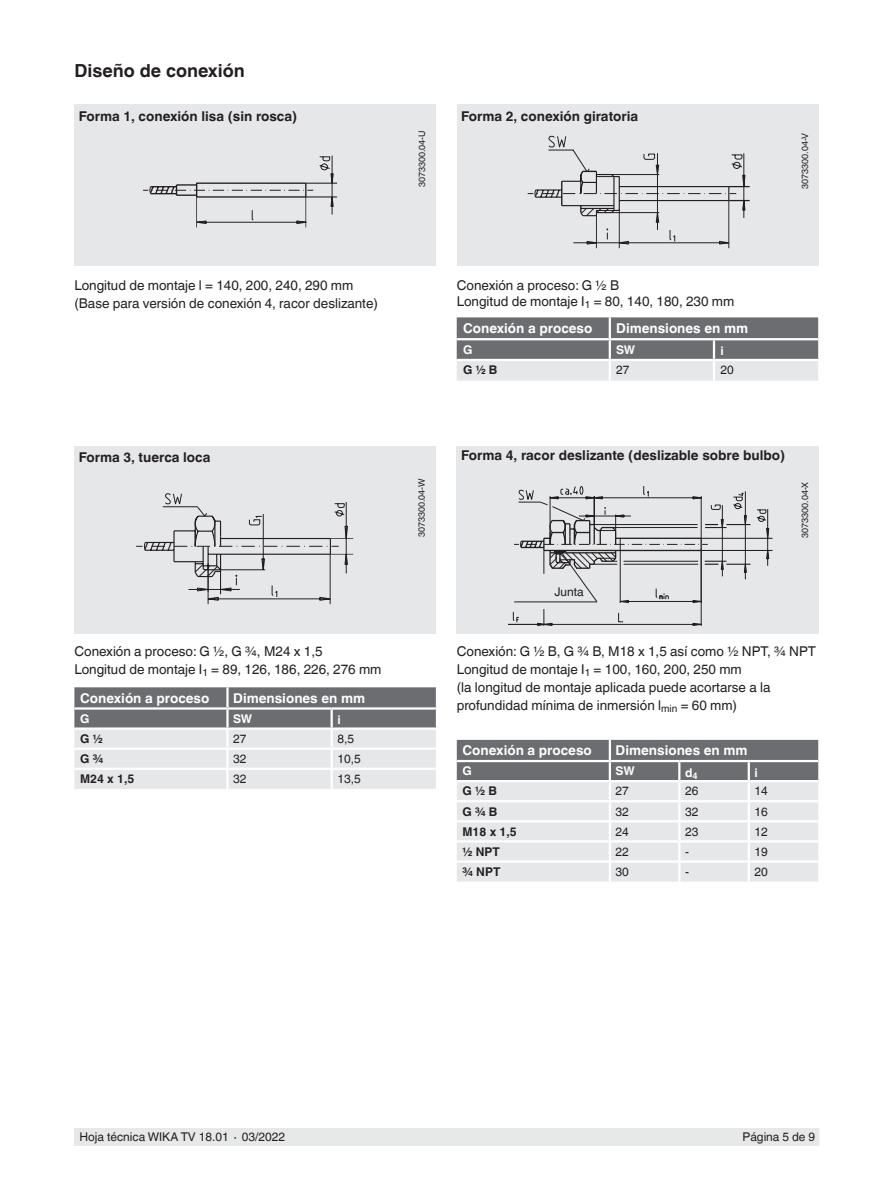
<style>
.page{position:relative;width:893px;height:1188px;background:#fff}
.page>*{position:absolute;margin:0;border:0;box-sizing:border-box;transform-origin:0 0}
.t1{font:700 18px "Helvetica World";color:#231f20}
.t2{font:13.5px/18px "Helvetica World";color:#231f20}
.t3{font:700 13.5px "Helvetica World";color:#231f20}
.t4{font:700 13.5px "Helvetica World";color:#fff}
.t5{font:12px "Helvetica World";color:#231f20}
.t6{font:700 12px "Helvetica World";color:#231f20}
.t7{font:700 12px "Helvetica World";color:#fff}
.t8{font:9px "Helvetica World";color:#231f20}
</style>
<div class="page">
<div style="left:75px;top:1128px;width:744px;height:17px;background:#e7e9e8"></div>
<div style="left:74px;top:105px;width:362px;height:161px;background:#e6e7e9"></div>
<div style="left:457px;top:105px;width:361px;height:161px;background:#e6e7e9"></div>
<div style="left:74px;top:446px;width:362px;height:187px;background:#e6e7e9"></div>
<div style="left:457px;top:446px;width:362px;height:187px;background:#e6e7e9"></div>
<hr style="left:306px;top:183px;width:31px;height:1px;background:#231f20">
<hr style="left:306px;top:197px;width:31px;height:1px;background:#231f20">
<hr style="left:306px;top:197px;width:1px;height:30px;background:#231f20">
<hr style="left:196px;top:197px;width:1px;height:30px;background:#231f20">
<svg style="left:143px;top:155px;width:191px;height:69px"></svg>
<hr style="left:728px;top:201px;width:1px;height:47px;background:#231f20">
<hr style="left:619px;top:209px;width:1px;height:39px;background:#231f20">
<hr style="left:596px;top:214px;width:1px;height:34px;background:#231f20">
<svg style="left:528px;top:136px;width:222px;height:109px"></svg>
<hr style="left:701px;top:538px;width:71px;height:1px;background:#231f20">
<hr style="left:701px;top:550px;width:71px;height:1px;background:#231f20">
<svg style="left:508px;top:486px;width:261px;height:140px"></svg>
<hr style="left:208px;top:563px;width:1px;height:41px;background:#231f20">
<hr style="left:330px;top:554px;width:1px;height:50px;background:#231f20">
<svg style="left:136px;top:493px;width:217px;height:108px"></svg>
<svg style="left:74px;top:687px;width:362px;height:102px;background:#b8b9bb"></svg>
<hr style="left:226px;top:750px;width:3px;height:18px;background:#fff">
<hr style="left:226px;top:770px;width:3px;height:19px;background:#fff">
<hr style="left:74px;top:727px;width:153px;height:3px;background:#fff">
<hr style="left:227px;top:727px;width:105px;height:3px;background:#fff">
<hr style="left:332px;top:727px;width:104px;height:3px;background:#fff">
<hr style="left:74px;top:748px;width:153px;height:2px;background:#fff">
<hr style="left:227px;top:748px;width:105px;height:2px;background:#fff">
<hr style="left:74px;top:768px;width:153px;height:2px;background:#fff">
<hr style="left:227px;top:768px;width:105px;height:2px;background:#fff">
<svg style="left:457px;top:317px;width:361px;height:64px;background:#9a9b9e"></svg>
<hr style="left:609px;top:361px;width:2px;height:20px;background:#fff">
<hr style="left:713px;top:361px;width:2px;height:20px;background:#fff">
<hr style="left:457px;top:359px;width:153px;height:2px;background:#fff">
<hr style="left:610px;top:359px;width:104px;height:2px;background:#fff">
<hr style="left:714px;top:359px;width:104px;height:2px;background:#fff">
<svg style="left:457px;top:740px;width:361px;height:142px;background:#c8c9cb"></svg>
<hr style="left:679px;top:780px;width:70px;height:2px;background:#fff">
<hr style="left:749px;top:780px;width:69px;height:2px;background:#fff">
<h1 class="t1" style="left:74px;top:60px;width:172px">Diseño de conexión</h1>
<p class="t3" style="left:79px;top:108px;width:220px">Forma 1, conexión lisa (sin rosca)</p>
<p class="t3" style="left:461px;top:108px;width:179px">Forma 2, conexión giratoria</p>
<p class="t8" style="left:417px;top:187px;width:58px;rotate:-90deg">3073300.04-U</p>
<p class="t8" style="left:800px;top:189px;width:57px;rotate:-90deg">3073300.04-V</p>
<p class="t2" style="left:74px;top:277px;width:305px">Longitud de montaje l = 140, 200, 240, 290 mm (Base para versión de conexión 4, racor deslizante)</p>
<p class="t3" style="left:79px;top:449px;width:133px">Forma 3, tuerca loca</p>
<p class="t8" style="left:416px;top:537px;width:60px;rotate:-90deg">3073300.04-W</p>
<p class="t2" style="left:457px;top:277px;width:279px;line-height:16.2px">Conexión a proceso: G ½ B<br>Longitud de montaje I<sub>1</sub> = 80, 140, 180, 230 mm</p>
<p class="t4" style="left:463px;top:320px;width:131px">Conexión a proceso</p>
<p class="t4" style="left:616px;top:320px;width:133px">Dimensiones en mm</p>
<p class="t7" style="left:463px;top:342px;width:11px">G</p>
<p class="t7" style="left:616px;top:342px;width:21px">SW</p>
<p class="t7" style="left:720px;top:344px;width:5px">i</p>
<p class="t6" style="left:463px;top:363px;width:36px">G ½ B</p>
<p class="t5" style="left:616px;top:363px;width:15px">27</p>
<p class="t5" style="left:720px;top:363px;width:15px">20</p>
<p class="t3" style="left:461px;top:448px;width:326px">Forma 4, racor deslizante (deslizable sobre bulbo)</p>
<p class="t8" style="left:800px;top:538px;width:58px;rotate:-90deg">3073300.04-X</p>
<p class="t5" style="left:554px;top:584px;width:31px">Junta</p>
<p class="t2" style="left:74px;top:642px;width:309px">Conexión a proceso: G ½, G ¾, M24 x 1,5<br>Longitud de montaje I<sub>1</sub> = 89, 126, 186, 226, 276 mm</p>
<p class="t4" style="left:80px;top:690px;width:131px">Conexión a proceso</p>
<p class="t4" style="left:233px;top:690px;width:133px">Dimensiones en mm</p>
<p class="t7" style="left:80px;top:712px;width:11px">G</p>
<p class="t7" style="left:233px;top:712px;width:21px">SW</p>
<p class="t7" style="left:337px;top:713px;width:5px">i</p>
<p class="t6" style="left:80px;top:732px;width:24px">G ½</p>
<p class="t5" style="left:233px;top:732px;width:15px">27</p>
<p class="t5" style="left:337px;top:732px;width:18px">8,5</p>
<p class="t6" style="left:80px;top:752px;width:25px">G ¾</p>
<p class="t5" style="left:233px;top:752px;width:15px">32</p>
<p class="t5" style="left:337px;top:752px;width:25px">10,5</p>
<p class="t6" style="left:80px;top:772px;width:56px">M24 x 1,5</p>
<p class="t5" style="left:233px;top:772px;width:15px">32</p>
<p class="t5" style="left:337px;top:772px;width:25px">13,5</p>
<p class="t2" style="left:457px;top:642px;width:361px">Conexión: G ½ B, G ¾ B, M18 x 1,5 así como ½ NPT, ¾ NPT Longitud de montaje I<sub>1</sub> = 100, 160, 200, 250 mm<br>(la longitud de montaje aplicada puede acortarse a la profundidad mínima de inmersión l<sub>min</sub> = 60 mm)</p>
<p class="t4" style="left:463px;top:743px;width:131px">Conexión a proceso</p>
<p class="t4" style="left:616px;top:743px;width:133px">Dimensiones en mm</p>
<p class="t7" style="left:463px;top:764px;width:11px">G</p>
<p class="t7" style="left:616px;top:764px;width:21px">SW</p>
<p class="t7" style="left:685px;top:766px;width:14px">d<sub>4</sub></p>
<p class="t7" style="left:754px;top:766px;width:5px">i</p>
<p class="t6" style="left:462px;top:784px;width:36px">G ½ B</p>
<p class="t5" style="left:616px;top:784px;width:15px">27</p>
<p class="t5" style="left:685px;top:784px;width:15px">26</p>
<p class="t5" style="left:754px;top:784px;width:15px">14</p>
<p class="t6" style="left:462px;top:804px;width:36px">G ¾ B</p>
<p class="t5" style="left:616px;top:804px;width:15px">32</p>
<p class="t5" style="left:685px;top:804px;width:15px">32</p>
<p class="t5" style="left:754px;top:804px;width:15px">16</p>
<p class="t6" style="left:462px;top:825px;width:56px">M18 x 1,5</p>
<p class="t5" style="left:616px;top:825px;width:15px">24</p>
<p class="t5" style="left:685px;top:825px;width:15px">23</p>
<p class="t5" style="left:754px;top:825px;width:15px">12</p>
<p class="t6" style="left:462px;top:845px;width:39px">½ NPT</p>
<p class="t5" style="left:616px;top:845px;width:15px">22</p>
<p class="t5" style="left:685px;top:845px;width:5px">-</p>
<p class="t5" style="left:754px;top:845px;width:15px">19</p>
<p class="t6" style="left:462px;top:865px;width:39px">¾ NPT</p>
<p class="t5" style="left:616px;top:865px;width:15px">30</p>
<p class="t5" style="left:685px;top:865px;width:5px">-</p>
<p class="t5" style="left:754px;top:865px;width:15px">20</p>
<p class="t5" style="left:80px;top:1130px;width:207px">Hoja técnica WIKA TV 18.01 ∙ 03/2022</p>
<p class="t5" style="left:743px;top:1130px;width:74px">Página 5 de 9</p>
</div>
